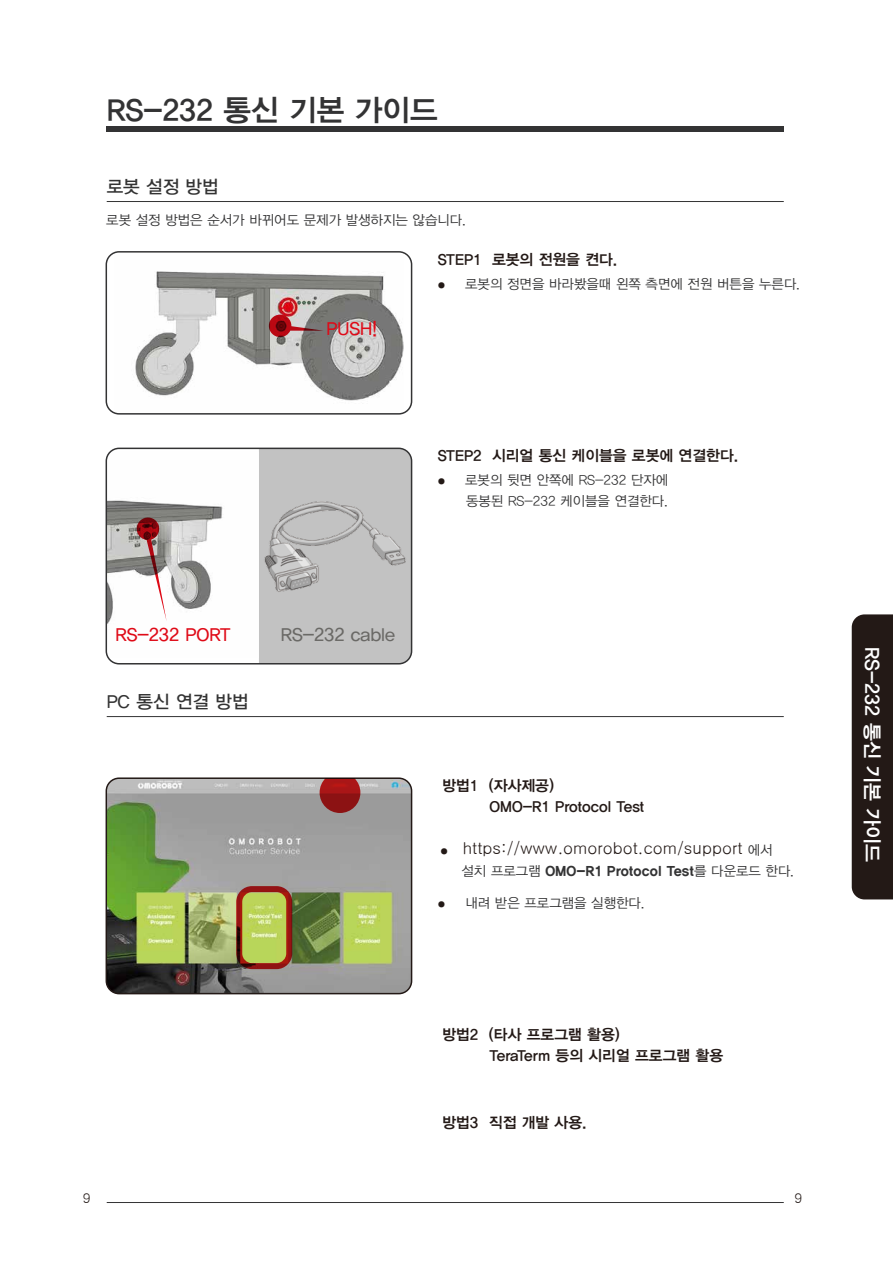
<style>
.page{position:relative;width:893px;height:1263px;background:#fff}
.page>*{position:absolute;margin:0;border:0;box-sizing:border-box;transform-origin:0 0}
.t1{font:30px "YDIYGO340";color:#333334}
.t2{font:19.5px "YDIYGO340";color:#fff}
.t3{font:18px "YDIYGO330";color:#df0a17}
.t4{font:18px "YDIYGO330";color:#333}
.t5{font:18px "YDIYGO330";color:#6a6966}
.t6{font:300 16.5px "Nanum Barun Gothic";color:#231916}
.t7{font:15px/21px "YDIYGO340";color:#231916}
.t8{font:13.5px/21px "YDIYGO320";color:#333334;text-align:right}
.t9{font:13.5px "YDIYGO360";color:#333334}
.t10{font:13.5px "Nanum Square L";color:#231916}
.s1{font-family:"Nanum Barun Gothic";font-weight:300;font-size:7.5px;color:#231916}
.s2{font-size:7.5px}
.s3{font-family:"YDIYGO320";font-weight:400;font-size:13.5px;color:#333334}
.s4{font-family:"YDIYGO320"}
</style>
<div class="page">
<div style="left:106px;top:126px;width:677px;height:5px;background:#333334"></div>
<hr style="left:107px;top:201px;width:677px;height:1px;background:#333334">
<hr style="left:107px;top:716px;width:677px;height:1px;background:#333334">
<hr style="left:107px;top:1202px;width:677px;height:1px;background:#333334">
<img style="left:135px;top:271px;width:269px;height:130px">
<div style="left:106px;top:251px;width:306px;height:164px;border:2px solid #333334;border-radius:13px"></div>
<svg style="left:269px;top:315px;width:55px;height:22px"></svg>
<div style="left:259px;top:448px;width:153px;height:216px;background:#c2c2c2"></div>
<img style="left:106px;top:452px;width:117px;height:206px">
<img style="left:259px;top:470px;width:150px;height:153px">
<div style="left:106px;top:448px;width:306px;height:216px;border:2px solid #333334;border-radius:13px"></div>
<svg style="left:137px;top:517px;width:30px;height:104px"></svg>
<div style="left:852px;top:614px;width:41px;height:285px;background:#231916"></div>
<img style="left:106px;top:780px;width:306px;height:214px">
<div style="left:106px;top:777px;width:306px;height:217px;border:2px solid #231916;border-radius:13px"></div>
<svg style="left:320px;top:778px;width:40px;height:35px"></svg>
<svg style="left:236px;top:886px;width:56px;height:83px;background:#ac984a"></svg>
<h1 class="t1" style="left:107px;top:92px;width:333px">RS-232 통신 기본 가이드</h1>
<p class="t4" style="left:107px;top:177px;width:113px">로봇 설정 방법</p>
<p class="t8" style="left:106px;top:210px;width:361px">로봇 설정 방법은 순서가 바뀌어도 문제가 발생하지는 않습니다.</p>
<p class="t3" style="left:327px;top:319px;width:52px">PUSH!</p>
<p class="t7" style="left:438px;top:249px;width:181px">STEP1 로봇의 전원을 켠다.</p>
<p class="t8" style="left:438px;top:273px;width:364px"><span class="s1">●</span> 로봇의 정면을 바라봤을때 왼쪽 측면에 전원 버튼을 누른다.</p>
<p class="t7" style="left:438px;top:445px;width:302px">STEP2 시리얼 통신 케이블을 로봇에 연결한다.</p>
<p class="t8" style="left:438px;top:470px;width:232px"><span class="s1">●</span> 로봇의 뒷면 안쪽에 RS-232 단자에 동봉된 RS-232 케이블을 연결한다.</p>
<p class="t3" style="left:116px;top:625px;width:116px">RS-232 PORT</p>
<p class="t5" style="left:281px;top:625px;width:116px">RS-232 cable</p>
<p class="t4" style="left:107px;top:692px;width:143px">PC 통신 연결 방법</p>
<p class="t7" style="left:490px;top:775px;width:156px;text-indent:-47px">방법1 (자사제공)<br>OMO-R1 Protocol Test</p>
<p class="t6" style="left:440px;top:840px;width:334px"><span class="s2">●</span> https://www.omorobot.com/support <span class="s3">에서</span></p>
<p class="t9" style="left:461px;top:863px;width:334px"><span class="s4">설치 프로그램</span> OMO-R1 Protocol Test<span class="s4">를 다운로드 한다.</span></p>
<p class="t8" style="left:438px;top:892px;width:208px"><span class="s1">●</span> 내려 받은 프로그램을 실행한다.</p>
<p class="t7" style="left:490px;top:1024px;width:235px;text-indent:-47px">방법2 (타사 프로그램 활용)<br>TeraTerm 등의 시리얼 프로그램 활용</p>
<p class="t7" style="left:442px;top:1112px;width:146px">방법3 직접 개발 사용.</p>
<p class="t10" style="left:83px;top:1191px;width:9px">9</p>
<p class="t10" style="left:794px;top:1191px;width:9px">9</p>
<h2 class="t2" style="left:883px;top:647px;width:217px;rotate:90deg">RS-232 통신 기본 가이드</h2>
</div>
